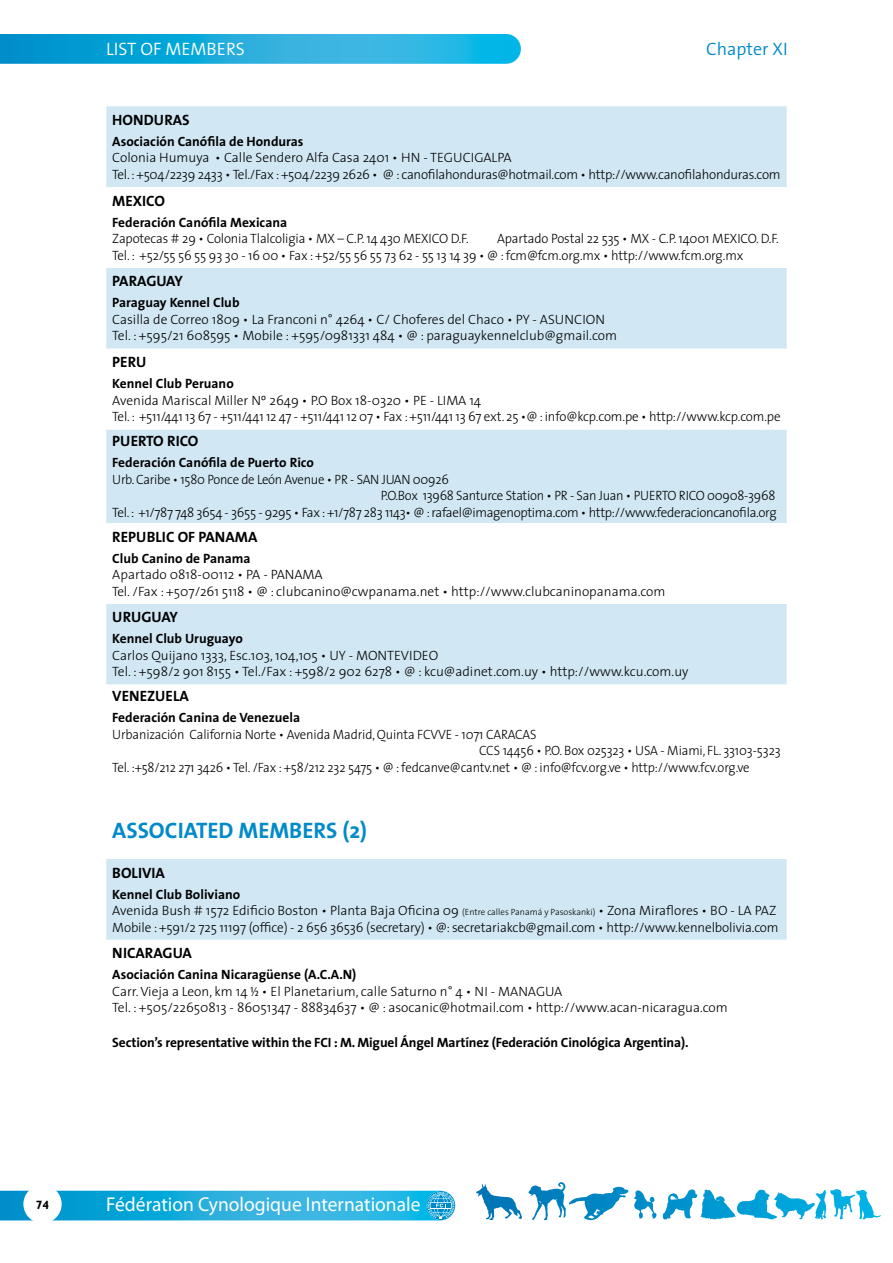
<style>
.page{position:relative;width:893px;height:1263px;background:#fff}
.page>*{position:absolute;margin:0;border:0;box-sizing:border-box;transform-origin:0 0}
.t1{font:700 22.5px "The Sans";color:#008ac9}
.t2{font:20.1px "Myriad Pro";color:#fff}
.t3{font:300 18px "The Sans";color:#fff}
.t4{font:300 18px "The Sans";color:#008ac9}
.t5{font:700 15px "The Sans";color:#000}
.t6{font:300 13.5px/16.5px "The Sans";letter-spacing:-.01em;color:#000}
.t7{font:300 13.5px "The Sans";letter-spacing:-.01em;color:#000;scale:.95 1}
.t8{font:700 13.5px "The Sans";color:#000}
.t9{font:300 13.5px/16.5px "The Sans";letter-spacing:-.01em;color:#000;scale:.96 1}
.t10{font:700 12px "Gill Sans";color:#000}
.s1{font-weight:700}
.s2{font-size:9px}
.s3{font-family:"Myriad Pro";font-weight:400;font-stretch:condensed}
</style>
<div class="page">
<svg style="left:0;top:34px;width:521px;height:30px;background:#1cacdc"></svg>
<svg style="left:0;top:1191px;width:456px;height:29px;background:#22addc"></svg>
<div style="left:23px;top:1185px;width:39px;height:38px;background:#fff;border-radius:50%"></div>
<svg style="left:700px;top:1189px;width:181px;height:30px"></svg>
<div style="left:106px;top:106px;width:681px;height:81px;background:#d1e7f4"></div>
<svg style="left:106px;top:268px;width:681px;height:417px;fill:#d1e7f4"></svg>
<div style="left:106px;top:859px;width:681px;height:81px;background:#d1e7f4"></div>
<h3 class="t3" style="left:106px;top:34px;width:140px">LIST OF MEMBERS</h3>
<h3 class="t4" style="left:706px;top:34px;width:80px">CHAPTER XI</h3>
<p class="t5" style="left:112px;top:107px;width:12px">HOND</p>
<p class="t5" style="left:154px;top:107px;width:20px">URAS</p>
<p class="t8" style="left:112px;top:130px;width:193px">Asociación Canófila de Honduras</p>
<p class="t6" style="left:112px;top:149px;width:670px">Colonia Humuya • Calle Sendero Alfa Casa 2401 • HN - TEGUCIGALPA<br>Tel. :+504/2239 2433 • Tel./Fax :+504/2239 2626 • @ : canofilahonduras@hotmail.com • http://www.canofilahonduras.com</p>
<p class="t5" style="left:112px;top:188px;width:38px">MEXICO</p>
<p class="t8" style="left:112px;top:211px;width:176px">Federación Canófila Mexicana</p>
<p class="t9" style="left:112px;top:230px;width:373px">Zapotecas # 29 • Colonia Tlalcoligia • MX – C.P. 14 430 MEXICO D.F.</p>
<p class="t9" style="left:112px;top:230px;width:696px;text-indent:385px">Apartado Postal 22 535 • MX - C.P. 14001 MEXICO. D.F.<br>Tel. : +52/55 56 55 93 30 - 16 00 • Fax : +52/55 56 55 73 62 - 55 13 14 39 • @ :fcm@fcm.org.mx • http://www.fcm.org.mx</p>
<p class="t5" style="left:112px;top:269px;width:18px">PARAG</p>
<p class="t5" style="left:157px;top:269px;width:28px">UAY</p>
<p class="t8" style="left:112px;top:292px;width:129px">Paraguay Kennel Club</p>
<p class="t6" style="left:112px;top:311px;width:506px">Casilla de Correo 1809 • La Franconi n° 4264 • C/ Choferes del Chaco • PY - ASUNCION<br>Tel. : +595/21 608595 • Mobile : +595/0981331 484 • @ : paraguaykennelclub@gmail.com</p>
<p class="t5" style="left:112px;top:350px;width:36px">PERU</p>
<p class="t8" style="left:112px;top:372px;width:123px">Kennel Club Peruano</p>
<p class="t6" style="left:112px;top:391px;width:670px">Avenida Mariscal Miller Nº 2649 • P.O Box 18-0320 • PE - LIMA 14<br>Tel. : +511/441 13 67 - +511/441 12 47 - +511/441 12 07 • Fax :+511/441 13 67 ext. 25 •@ :info@kcp.com.pe • http://www.kcp.com.pe</p>
<p class="t5" style="left:112px;top:428px;width:64px">PUERTO RICO</p>
<p class="t8" style="left:112px;top:451px;width:203px">Federación Canófila de Puerto Rico</p>
<p class="t7" style="left:112px;top:468px;width:356px">Urb. Caribe • 1580 Ponce de León Avenue • PR - SAN JUAN 00926</p>
<p class="t7" style="left:381px;top:484px;width:417px">P.O.Box 13968 Santurce Station • PR - San Juan • PUERTO RICO 00908-3968</p>
<p class="t6" style="left:112px;top:503px;width:666px">Tel. : +1/787 748 3654 - 3655 - 9295 • Fax :+1/787 283 1143• @ :rafael@imagenoptima.com • http://www.federacioncanofila.org</p>
<p class="t5" style="left:112px;top:524px;width:42px">REPUBLIC</p>
<p class="t5" style="left:178px;top:524px;width:39px">OF PANA</p>
<p class="t5" style="left:235px;top:524px;width:24px">MA</p>
<p class="t8" style="left:112px;top:547px;width:140px">Club Canino de Panama</p>
<p class="t6" style="left:112px;top:566px;width:555px">Apartado 0818-00112 • PA - PANAMA<br>Tel. /Fax : +507/261 5118 • @ : clubcanino@cwpanama.net • http://www.clubcaninopanama.com</p>
<p class="t5" style="left:112px;top:605px;width:67px">URUGUAY</p>
<p class="t8" style="left:112px;top:627px;width:132px">Kennel Club Uruguayo</p>
<p class="t6" style="left:112px;top:647px;width:578px">Carlos Quijano 1333, Esc.103, 104,105 • UY - MONTEVIDEO<br>Tel. : +598/2 901 8155 • Tel./Fax : +598/2 902 6278 • @ : kcu@adinet.com.uy • http://www.kcu.com.uy</p>
<p class="t5" style="left:112px;top:684px;width:62px">VENEZUELA</p>
<p class="t8" style="left:112px;top:706px;width:189px">Federación Canina de Venezuela</p>
<p class="t7" style="left:112px;top:723px;width:448px">Urbanización California Norte • Avenida Madrid, Quinta FCVVE - 1071 CARACAS</p>
<p class="t7" style="left:479px;top:739px;width:319px">CCS 14456 • P.O. Box 025323 • USA - Miami, FL. 33103-5323</p>
<p class="t7" style="left:112px;top:756px;width:672px">Tel. :+58/212 271 3426 • Tel. /Fax : +58/212 232 5475 • @ :fedcanve@cantv.net • @ : info@fcv.org.ve • http://www.fcv.org.ve</p>
<h1 class="t1" style="left:112px;top:811px;width:14px">ASSOCIA</h1>
<h1 class="t1" style="left:196px;top:811px;width:106px">TED MEMBERS</h1>
<h1 class="t1" style="left:343px;top:811px;width:26px">(2)</h1>
<p class="t5" style="left:112px;top:860px;width:8px">BOLI</p>
<p class="t5" style="left:142px;top:860px;width:17px">VIA</p>
<p class="t6" style="left:112px;top:885px;width:668px"><span class="s1">Kennel Club Boliviano<br></span>Avenida Bush # 1572 Edificio Boston • Planta Baja Oficina 09 <span class="s2">(Entre calles Panamá y Pasoskanki)</span> • Zona Miraflores • BO - LA PAZ<br>Mobile : +591/2 725 11197 (office) - 2 656 36536 (secretary) • @: secretariakcb@gmail.com • http://www.kennelbolivia.com</p>
<p class="t5" style="left:112px;top:941px;width:10px">NICARAG</p>
<p class="t5" style="left:173px;top:941px;width:21px">UA</p>
<p class="t6" style="left:112px;top:966px;width:617px"><span class="s1">Asociación Canina Nicaragüense (A.C.A.N)<br></span>Carr.Vieja a Leon, km 14 <span class="s3">½</span> • El Planetarium, calle Saturno n° 4 • NI - MANAGUA<br>Tel. : +505/22650813 - 86051347 - 88834637 • @ : asocanic@hotmail.com • http://www.acan-nicaragua.com</p>
<p class="t8" style="left:112px;top:1031px;width:578px">Section’s representative within the FCI : M. Miguel Ángel Martínez (Federación Cinológica Argentina).</p>
<p class="t10" style="left:36px;top:1197px;width:15px">74</p>
<h2 class="t2" style="left:106px;top:1192px;width:316px">Fédération Cynologique Internationale</h2>
</div>
